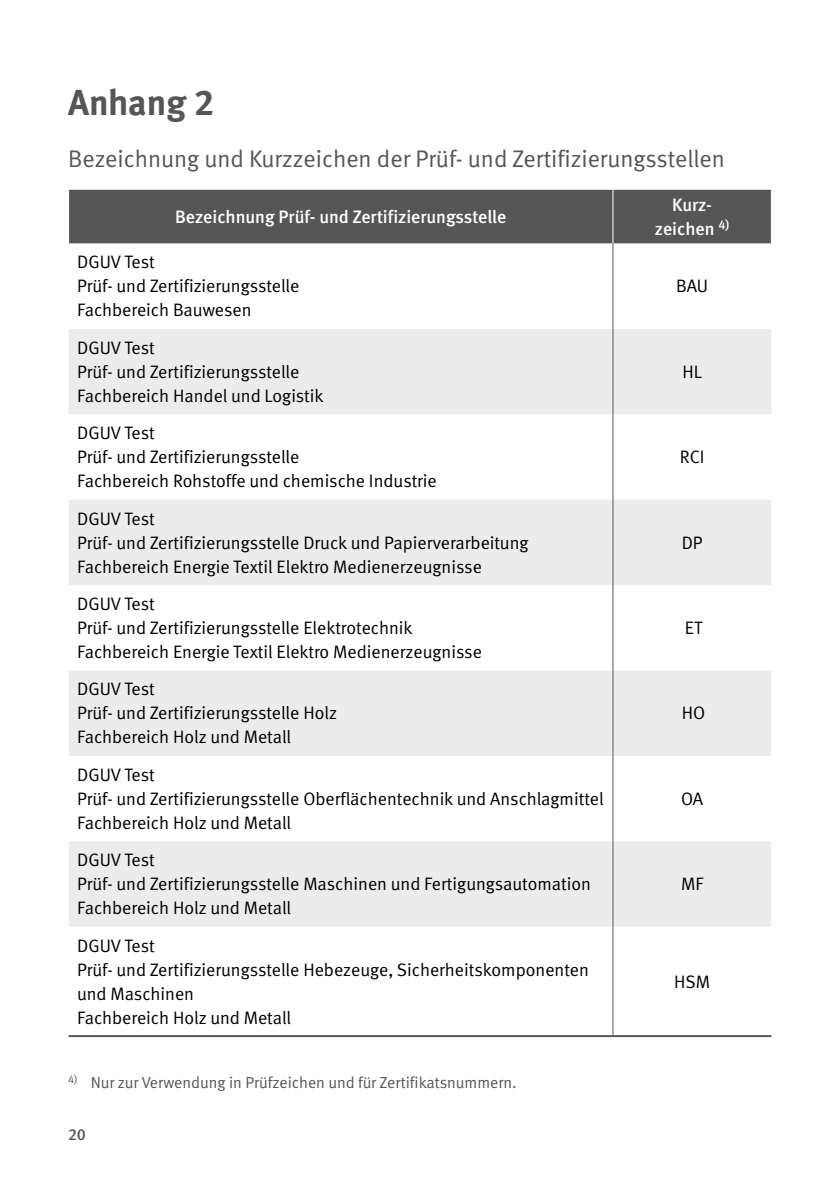
<style>
.page{position:relative;width:840px;height:1191px;background:#fff}
.page>*{position:absolute;margin:0;border:0;box-sizing:border-box;transform-origin:0 0}
.t1{font:700 36px "DGUV Meta";color:#565656}
.H1u{font:24px "DGUV Meta";color:#565656}
.TI{font:18px/24px "DGUV Meta";color:#000}
.TK{font:500 18px/24px "DGUV Meta";color:#fff;text-align:center}
.FN{font:16px "DGUV Meta";color:#565656}
.t2{font:500 16px "DGUV Meta";color:#565656}
</style>
<div class="page">
<div style="left:69px;top:190px;width:701px;height:53px;background:#565656"></div>
<svg style="left:69px;top:329px;width:702px;height:597px;fill:#ececed"></svg>
<hr style="left:612px;top:190px;width:1px;height:53px;background:#fff">
<hr style="left:612px;top:243px;width:1px;height:86px;background:#565656">
<hr style="left:612px;top:329px;width:1px;height:85px;background:#565656">
<hr style="left:612px;top:414px;width:1px;height:85px;background:#565656">
<hr style="left:612px;top:499px;width:1px;height:86px;background:#565656">
<hr style="left:612px;top:585px;width:1px;height:85px;background:#565656">
<hr style="left:612px;top:670px;width:1px;height:86px;background:#565656">
<hr style="left:612px;top:756px;width:1px;height:85px;background:#565656">
<hr style="left:612px;top:841px;width:1px;height:85px;background:#565656">
<hr style="left:612px;top:926px;width:1px;height:109px;background:#565656">
<hr style="left:69px;top:1035px;width:543px;height:2px;background:#565656">
<hr style="left:612px;top:1035px;width:159px;height:2px;background:#565656">
<h1 class="t1" style="left:68px;top:81px;width:147px">Anhang 2</h1>
<h1 class="H1u" style="left:68px;top:144px;width:658px">Bezeichnung und Kurzzeichen der Prüf- und Zertifizierungsstellen</h1>
<p class="TK" style="left:175px;top:206px;width:332px">Bezeichnung Prüf- und Zertifizierungsstelle</p>
<p class="TK" style="left:654px;top:194px;width:76px">Kurz&shy;zeichen <sup>4)</sup></p>
<p class="TI" style="left:77px;top:250px;width:79px">DGUV Test</p>
<p class="TI" style="left:77px;top:274px;width:224px">Prüf- und Zertifizierungsstelle</p>
<p class="TI" style="left:77px;top:298px;width:176px">Fachbereich Bauwesen</p>
<p class="TI" style="left:675px;top:274px;width:34px">BAU</p>
<p class="TI" style="left:77px;top:336px;width:79px">DGUV Test</p>
<p class="TI" style="left:77px;top:360px;width:224px">Prüf- und Zertifizierungsstelle</p>
<p class="TI" style="left:77px;top:384px;width:248px">Fachbereich Handel und Logistik</p>
<p class="TI" style="left:77px;top:421px;width:79px">DGUV Test</p>
<p class="TI" style="left:77px;top:445px;width:224px">Prüf- und Zertifizierungsstelle</p>
<p class="TI" style="left:77px;top:469px;width:361px">Fachbereich Rohstoffe und chemische Industrie</p>
<p class="TI" style="left:77px;top:507px;width:79px">DGUV Test</p>
<p class="TI" style="left:77px;top:531px;width:452px">Prüf- und Zertifizierungsstelle Druck und Papierverarbeitung</p>
<p class="TI" style="left:77px;top:555px;width:406px">Fachbereich Energie Textil Elektro Medienerzeugnisse</p>
<p class="TI" style="left:77px;top:592px;width:79px">DGUV Test</p>
<p class="TI" style="left:77px;top:616px;width:337px">Prüf- und Zertifizierungsstelle Elektrotechnik</p>
<p class="TI" style="left:77px;top:640px;width:406px">Fachbereich Energie Textil Elektro Medienerzeugnisse</p>
<p class="TI" style="left:77px;top:677px;width:79px">DGUV Test</p>
<p class="TI" style="left:77px;top:701px;width:261px">Prüf- und Zertifizierungsstelle Holz</p>
<p class="TI" style="left:77px;top:725px;width:215px">Fachbereich Holz und Metall</p>
<p class="TI" style="left:77px;top:763px;width:79px">DGUV Test</p>
<p class="TI" style="left:77px;top:787px;width:528px">Prüf- und Zertifizierungsstelle Oberflächentechnik und Anschlagmittel</p>
<p class="TI" style="left:77px;top:811px;width:215px">Fachbereich Holz und Metall</p>
<p class="TI" style="left:77px;top:848px;width:79px">DGUV Test</p>
<p class="TI" style="left:77px;top:872px;width:515px">Prüf- und Zertifizierungsstelle Maschinen und Fertigungsautomation</p>
<p class="TI" style="left:77px;top:896px;width:215px">Fachbereich Holz und Metall</p>
<p class="TI" style="left:77px;top:933px;width:79px">DGUV Test</p>
<p class="TI" style="left:77px;top:957px;width:513px">Prüf- und Zertifizierungsstelle Hebezeuge, Sicherheitskomponenten und Maschinen</p>
<p class="TI" style="left:77px;top:1005px;width:215px">Fachbereich Holz und Metall</p>
<p class="FN" style="left:68px;top:1073px;width:450px"><sup>4)</sup> Nur zur Verwendung in Prüfzeichen und für Zertifikatsnummern.</p>
<p class="t2" style="left:68px;top:1124px;width:19px">20</p>
<p class="TI" style="left:682px;top:360px;width:21px">HL</p>
<p class="TI" style="left:679px;top:445px;width:26px">RCI</p>
<p class="TI" style="left:681px;top:531px;width:22px">DP</p>
<p class="TI" style="left:684px;top:616px;width:19px">ET</p>
<p class="TI" style="left:681px;top:701px;width:25px">HO</p>
<p class="TI" style="left:680px;top:787px;width:24px">OA</p>
<p class="TI" style="left:680px;top:872px;width:24px">MF</p>
<p class="TI" style="left:674px;top:969px;width:37px">HSM</p>
</div>
